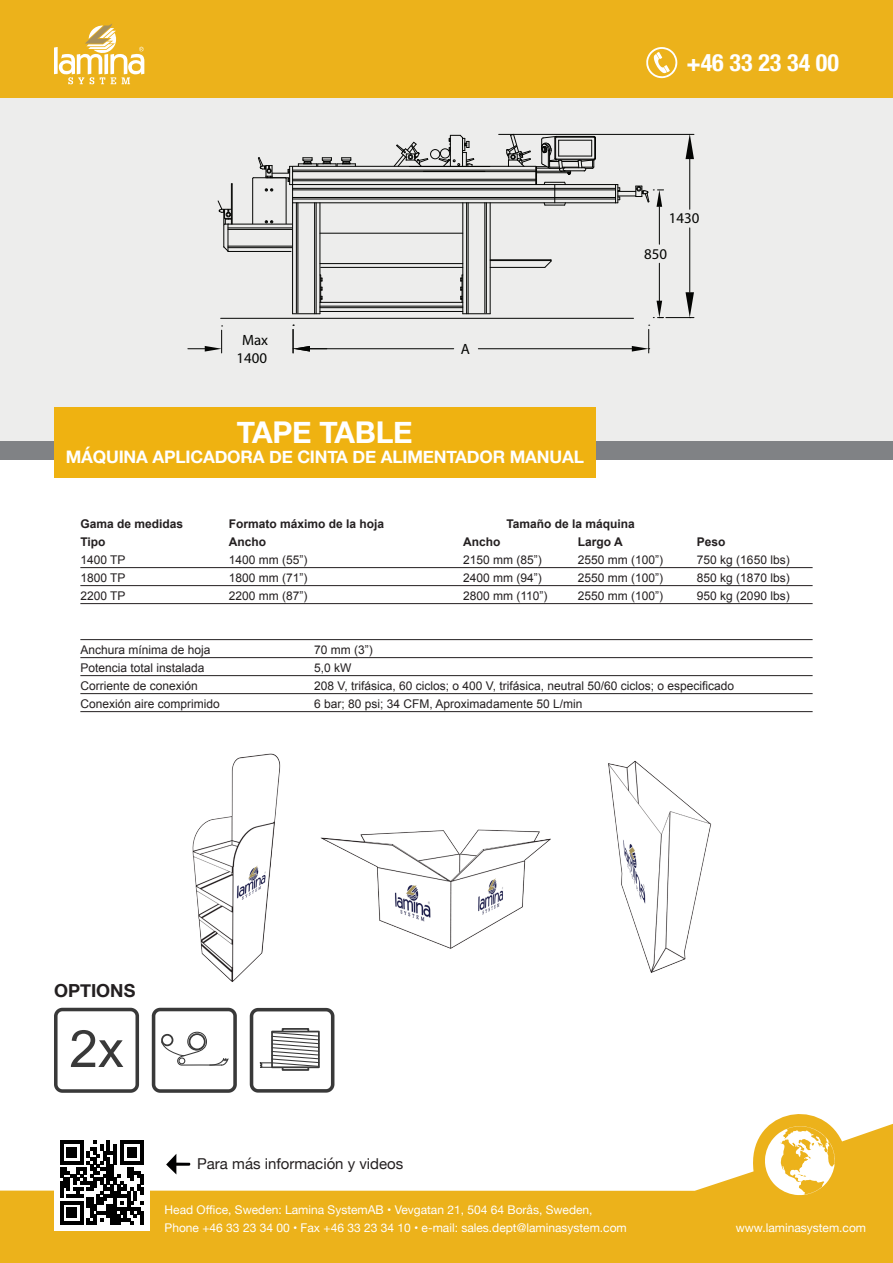
<style>
.page{position:relative;width:893px;height:1263px;background:#fff}
.page>*{position:absolute;margin:0;border:0;box-sizing:border-box;transform-origin:0 0}
.t1{font:51.45px "Arial";color:#393939}
.t2{font:700 30px "Helvetica Neue";letter-spacing:-.01em;color:#fff}
.t3{font:700 condensed 24px "Helvetica Neue";color:#fff}
.t4{font:700 18px "Helvetica Neue";color:#231f20}
.t5{font:700 17.25px "Helvetica Neue";letter-spacing:-.01em;color:#fff}
.t6{font:15px "Helvetica Neue";color:#231f20}
.t7{font:14.85px/17.5px "Myriad Pro";color:#040503;text-align:center}
.t8{font:12px "Arial";color:#231f20}
.t9{font:12px/18px "Helvetica Neue";color:#fff}
.t10{font:700 12px "Arial";color:#231f20}
</style>
<div class="page">
<div style="left:0;top:0;width:893px;height:98px;background:#ecb21b"></div>
<svg style="left:54px;top:24px;width:90px;height:60px"></svg>
<div style="left:0;top:98px;width:893px;height:343px;background:#ededec"></div>
<div style="left:0;top:441px;width:893px;height:18px;background:#808285"></div>
<svg style="left:0;top:1114px;width:893px;height:149px;fill:#ecb21b"></svg>
<svg style="left:765px;top:1126px;width:70px;height:69px"></svg>
<svg style="left:164px;top:1151px;width:27px;height:24px"></svg>
<svg style="left:646px;top:47px;width:31px;height:31px"></svg>
<div style="left:54px;top:1135px;width:96px;height:96px;background:#fff"></div>
<svg style="left:60px;top:1141px;width:84px;height:83px"></svg>
<div style="left:54px;top:407px;width:542px;height:70px;background:#efb211"></div>
<hr style="left:221px;top:318px;width:412px;height:1px;background:#040503">
<hr style="left:321px;top:267px;width:142px;height:1px;background:#040503">
<hr style="left:320px;top:307px;width:143px;height:1px;background:#040503">
<hr style="left:320px;top:306px;width:143px;height:1px;background:#040503">
<hr style="left:320px;top:311px;width:143px;height:1px;background:#040503">
<hr style="left:321px;top:302px;width:141px;height:1px;background:#040503">
<hr style="left:293px;top:171px;width:243px;height:1px;background:#040503">
<hr style="left:293px;top:170px;width:243px;height:1px;background:#040503">
<hr style="left:293px;top:179px;width:243px;height:1px;background:#040503">
<hr style="left:293px;top:180px;width:243px;height:1px;background:#040503">
<hr style="left:293px;top:190px;width:323px;height:1px;background:#040503">
<hr style="left:293px;top:188px;width:323px;height:1px;background:#040503">
<hr style="left:293px;top:197px;width:323px;height:1px;background:#040503">
<hr style="left:293px;top:199px;width:323px;height:1px;background:#040503">
<hr style="left:320px;top:263px;width:143px;height:1px;background:#040503">
<hr style="left:320px;top:233px;width:143px;height:1px;background:#040503">
<hr style="left:293px;top:166px;width:243px;height:1px;background:#040503">
<hr style="left:293px;top:203px;width:323px;height:1px;background:#040503">
<hr style="left:293px;top:184px;width:323px;height:1px;background:#040503">
<hr style="left:232px;top:184px;width:1px;height:40px;background:#040503">
<hr style="left:231px;top:184px;width:1px;height:40px;background:#040503">
<hr style="left:252px;top:178px;width:1px;height:46px;background:#040503">
<hr style="left:286px;top:178px;width:1px;height:46px;background:#040503">
<hr style="left:228px;top:246px;width:64px;height:1px;background:#040503">
<hr style="left:228px;top:247px;width:64px;height:1px;background:#040503">
<hr style="left:228px;top:251px;width:63px;height:1px;background:#040503">
<hr style="left:228px;top:224px;width:64px;height:1px;background:#040503">
<hr style="left:228px;top:228px;width:64px;height:1px;background:#040503">
<hr style="left:228px;top:229px;width:64px;height:1px;background:#040503">
<hr style="left:298px;top:203px;width:1px;height:110px;background:#040503">
<hr style="left:296px;top:203px;width:1px;height:110px;background:#040503">
<hr style="left:314px;top:203px;width:1px;height:111px;background:#040503">
<hr style="left:316px;top:203px;width:1px;height:111px;background:#040503">
<hr style="left:320px;top:203px;width:1px;height:111px;background:#040503">
<hr style="left:292px;top:203px;width:1px;height:111px;background:#040503">
<svg style="left:293px;top:313px;width:27px;height:1px"></svg>
<svg style="left:320px;top:275px;width:3px;height:28px"></svg>
<svg style="left:265px;top:220px;width:8px;height:3px"></svg>
<svg style="left:218px;top:200px;width:13px;height:52px"></svg>
<svg style="left:252px;top:157px;width:104px;height:46px"></svg>
<hr style="left:490px;top:267px;width:55px;height:1px;background:#040503">
<hr style="left:490px;top:260px;width:61px;height:1px;background:#040503">
<hr style="left:468px;top:203px;width:1px;height:111px;background:#040503">
<hr style="left:466px;top:203px;width:1px;height:111px;background:#040503">
<hr style="left:485px;top:203px;width:1px;height:110px;background:#040503">
<hr style="left:486px;top:203px;width:1px;height:110px;background:#040503">
<hr style="left:490px;top:203px;width:1px;height:111px;background:#040503">
<hr style="left:463px;top:203px;width:1px;height:111px;background:#040503">
<svg style="left:463px;top:313px;width:27px;height:1px"></svg>
<svg style="left:460px;top:275px;width:3px;height:28px"></svg>
<svg style="left:544px;top:260px;width:8px;height:8px"></svg>
<div style="left:430px;top:149px;width:10px;height:10px;border:1px solid #040503;border-radius:50%"></div>
<svg style="left:394px;top:142px;width:34px;height:25px"></svg>
<svg style="left:439px;top:135px;width:35px;height:31px"></svg>
<hr style="left:310px;top:348px;width:144px;height:1px;background:#040503">
<hr style="left:478px;top:348px;width:154px;height:1px;background:#040503">
<svg style="left:632px;top:325px;width:18px;height:28px"></svg>
<svg style="left:188px;top:326px;width:35px;height:27px"></svg>
<svg style="left:293px;top:325px;width:34px;height:28px"></svg>
<svg style="left:506px;top:135px;width:90px;height:71px"></svg>
<hr style="left:499px;top:134px;width:195px;height:1px;background:#040503">
<hr style="left:689px;top:141px;width:1px;height:68px;background:#040503">
<hr style="left:689px;top:228px;width:1px;height:64px;background:#040503">
<svg style="left:685px;top:134px;width:9px;height:25px"></svg>
<hr style="left:659px;top:207px;width:1px;height:37px;background:#040503">
<hr style="left:659px;top:263px;width:1px;height:38px;background:#040503">
<svg style="left:615px;top:184px;width:49px;height:23px"></svg>
<svg style="left:653px;top:292px;width:41px;height:26px"></svg>
<hr style="left:80px;top:567px;width:733px;height:1px;background:#231f20">
<hr style="left:80px;top:585px;width:733px;height:1px;background:#231f20">
<hr style="left:80px;top:603px;width:733px;height:1px;background:#231f20">
<hr style="left:80px;top:639px;width:733px;height:1px;background:#231f20">
<hr style="left:80px;top:657px;width:733px;height:1px;background:#231f20">
<hr style="left:80px;top:675px;width:733px;height:1px;background:#231f20">
<hr style="left:80px;top:693px;width:733px;height:1px;background:#231f20">
<hr style="left:80px;top:711px;width:733px;height:1px;background:#231f20">
<img style="left:320px;top:829px;width:231px;height:120px">
<img style="left:608px;top:760px;width:104px;height:213px">
<img style="left:192px;top:753px;width:89px;height:229px">
<svg style="left:54px;top:1008px;width:85px;height:85px"></svg>
<svg style="left:250px;top:1008px;width:84px;height:84px"></svg>
<svg style="left:152px;top:1008px;width:85px;height:85px"></svg>
<h3 class="t3" style="left:686px;top:43px;width:154px">+46 33 23 34 00</h3>
<p class="t7" style="left:669px;top:209px;width:32px">1430</p>
<p class="t7" style="left:236px;top:331px;width:33px">Max<br>1400</p>
<p class="t7" style="left:461px;top:340px;width:11px">A</p>
<p class="t2" style="left:237px;top:408px;width:177px">TAPE TABLE</p>
<p class="t5" style="left:66px;top:444px;width:520px">MÁQUINA APLICADORA DE CINTA DE ALIMENTADOR MANUAL</p>
<p class="t7" style="left:644px;top:245px;width:24px">850</p>
<p class="t10" style="left:80px;top:515px;width:104px">Gama de medidas</p>
<p class="t10" style="left:229px;top:515px;width:157px">Formato máximo de la hoja</p>
<p class="t10" style="left:506px;top:515px;width:130px">Tamaño de la máquina</p>
<p class="t10" style="left:80px;top:533px;width:27px">Tipo</p>
<p class="t10" style="left:229px;top:533px;width:39px">Ancho</p>
<p class="t10" style="left:463px;top:533px;width:39px">Ancho</p>
<p class="t10" style="left:578px;top:533px;width:46px">Largo A</p>
<p class="t10" style="left:697px;top:533px;width:30px">Peso</p>
<p class="t8" style="left:80px;top:551px;width:47px">1400 TP</p>
<p class="t8" style="left:229px;top:551px;width:80px">1400 mm (55”)</p>
<p class="t8" style="left:463px;top:551px;width:80px">2150 mm (85”)</p>
<p class="t8" style="left:578px;top:551px;width:87px">2550 mm (100”)</p>
<p class="t8" style="left:697px;top:551px;width:94px">750 kg (1650 lbs)</p>
<p class="t8" style="left:80px;top:569px;width:47px">1800 TP</p>
<p class="t8" style="left:229px;top:569px;width:80px">1800 mm (71”)</p>
<p class="t8" style="left:463px;top:569px;width:80px">2400 mm (94”)</p>
<p class="t8" style="left:578px;top:569px;width:87px">2550 mm (100”)</p>
<p class="t8" style="left:697px;top:569px;width:94px">850 kg (1870 lbs)</p>
<p class="t8" style="left:80px;top:587px;width:47px">2200 TP</p>
<p class="t8" style="left:229px;top:587px;width:80px">2200 mm (87”)</p>
<p class="t8" style="left:463px;top:587px;width:86px">2800 mm (110”)</p>
<p class="t8" style="left:578px;top:587px;width:87px">2550 mm (100”)</p>
<p class="t8" style="left:697px;top:587px;width:94px">950 kg (2090 lbs)</p>
<p class="t8" style="left:80px;top:641px;width:132px">Anchura mínima de hoja</p>
<p class="t8" style="left:314px;top:641px;width:60px">70 mm (3”)</p>
<p class="t8" style="left:80px;top:659px;width:126px">Potencia total instalada</p>
<p class="t8" style="left:314px;top:659px;width:39px">5,0 kW</p>
<p class="t8" style="left:80px;top:677px;width:119px">Corriente de conexión</p>
<p class="t8" style="left:314px;top:677px;width:421px">208 V, trifásica, 60 ciclos; o 400 V, trifásica, neutral 50/60 ciclos; o especificado</p>
<p class="t8" style="left:80px;top:695px;width:141px">Conexión aire comprimido</p>
<p class="t8" style="left:314px;top:695px;width:270px">6 bar; 80 psi; 34 CFM, Aproximadamente 50 L/min</p>
<p class="t4" style="left:54px;top:976px;width:83px">OPTIONS</p>
<p class="t1" style="left:69px;top:1015px;width:56px">2x</p>
<p class="t6" style="left:197px;top:1152px;width:208px">Para más información y videos</p>
<p class="t9" style="left:165px;top:1201px;width:464px">Head Office, Sweden: Lamina SystemAB • Vevgatan 21, 504 64 Borås, Sweden,<br>Phone +46 33 23 34 00 • Fax +46 33 23 34 10 • e-mail: sales.dept@laminasystem.com</p>
<p class="t9" style="left:736px;top:1219px;width:132px">www.laminasystem.com</p>
</div>
